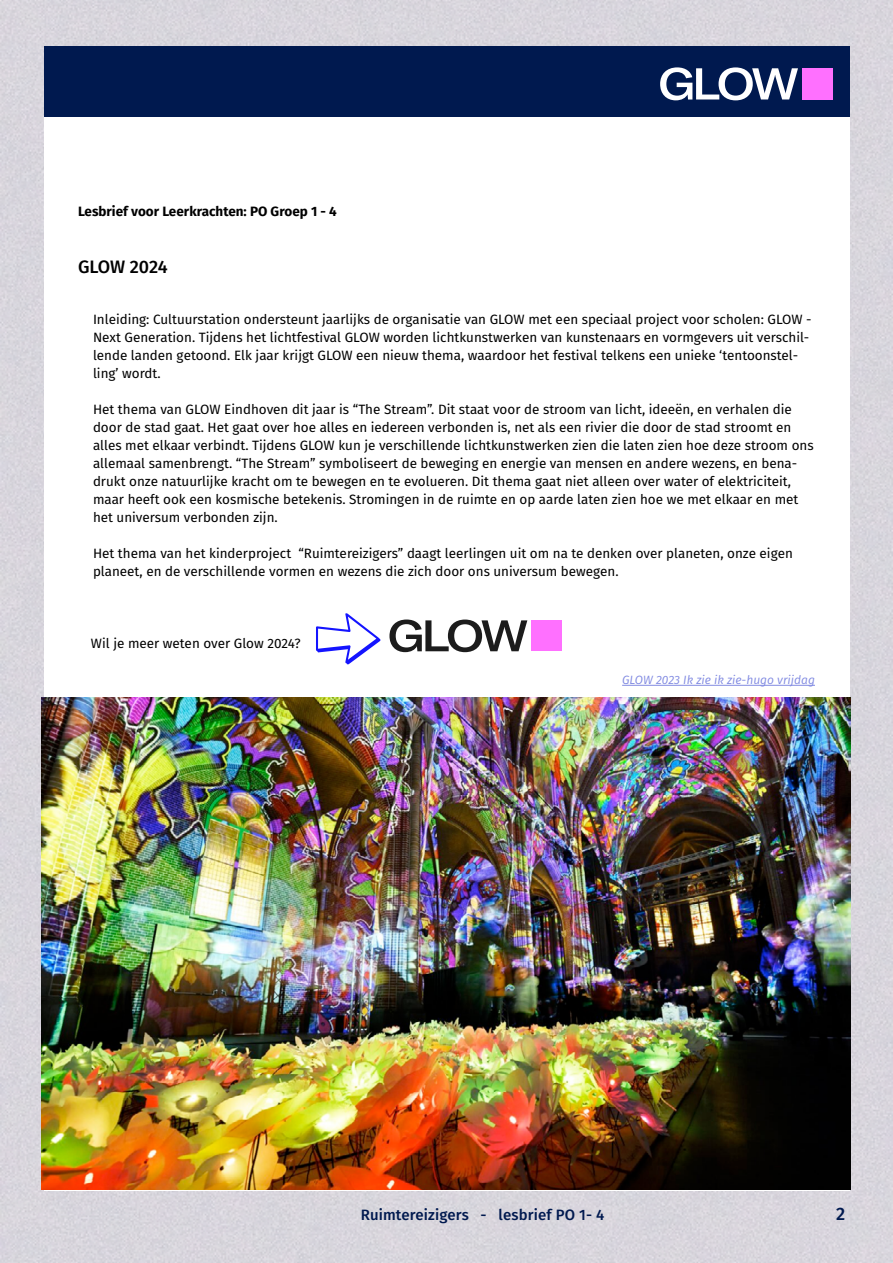
<style>
.page{position:relative;width:893px;height:1263px;background:#d8d5dc}
.page>*{position:absolute;margin:0;border:0;box-sizing:border-box;transform-origin:0 0}
.t1{font:500 18px "Fira Sans";letter-spacing:-.005em;color:#000}
.t2{font:500 18px "Fira Sans";color:#00194f}
.t3{font:500 15px "Fira Sans";letter-spacing:.01em;color:#00194f}
.t4{font:13.5px/18px "Fira Sans";color:#000}
.t5{font:700 13.5px "Fira Sans";color:#000}
.t6{font:italic 12px "Fira Sans";color:#4f5cd6}
</style>
<div class="page">
<div style="left:44px;top:46px;width:805px;height:1145px;background:#fff"></div>
<div style="left:44px;top:46px;width:805px;height:71px;background:#00194f"></div>
<svg style="left:660px;top:67px;width:138px;height:33px"></svg>
<div style="left:802px;top:68px;width:30px;height:31px;background:#ff70ff"></div>
<img style="left:41px;top:698px;width:809px;height:492px">
<svg style="left:389px;top:619px;width:138px;height:33px"></svg>
<div style="left:531px;top:620px;width:31px;height:31px;background:#ff70ff"></div>
<svg style="left:316px;top:613px;width:65px;height:51px"></svg>
<hr style="left:622px;top:685px;width:193px;height:1px;background:#4f5cd6">
<p class="t5" style="left:78px;top:200px;width:260px">Lesbrief voor Leerkrachten: PO Groep 1 - 4</p>
<h1 class="t1" style="left:78px;top:252px;width:91px">GLOW 2024</h1>
<p class="t4" style="left:93px;top:310px;width:720px">Inleiding: Cultuurstation ondersteunt jaarlijks de organisatie van GLOW met een speciaal project voor scholen: GLOW - Next Generation. Tijdens het lichtfestival GLOW worden lichtkunstwerken van kunstenaars en vormgevers uit verschil&shy;lende landen getoond. Elk jaar krijgt GLOW een nieuw thema, waardoor het festival telkens een unieke ‘tentoonstel&shy;ling’ wordt.</p>
<p class="t4" style="left:93px;top:400px;width:722px">Het thema van GLOW Eindhoven dit jaar is “The Stream”. Dit staat voor de stroom van licht, ideeën, en verhalen die door de stad gaat. Het gaat over hoe alles en iedereen verbonden is, net als een rivier die door de stad stroomt en alles met elkaar verbindt. Tijdens GLOW kun je verschillende lichtkunstwerken zien die laten zien hoe deze stroom ons allemaal samenbrengt. “The Stream” symboliseert de beweging en energie van mensen en andere wezens, en bena&shy;drukt onze natuurlijke kracht om te bewegen en te evolueren. Dit thema gaat niet alleen over water of elektriciteit, maar heeft ook een kosmische betekenis. Stromingen in de ruimte en op aarde laten zien hoe we met elkaar en met het universum verbonden zijn.</p>
<p class="t4" style="left:93px;top:544px;width:701px">Het thema van het kinderproject “Ruimtereizigers” daagt leerlingen uit om na te denken over planeten, onze eigen planeet, en de verschillende vormen en wezens die zich door ons universum bewegen.</p>
<p class="t4" style="left:91px;top:634px;width:211px">Wil je meer weten over Glow 2024?</p>
<p class="t6" style="left:622px;top:671px;width:194px">GLOW 2023 Ik zie ik zie-hugo vrijdag</p>
<p class="t3" style="left:361px;top:1202px;width:245px">Ruimtereizigers - lesbrief PO 1- 4</p>
<h1 class="t2" style="left:836px;top:1199px;width:11px">2</h1>
</div>
